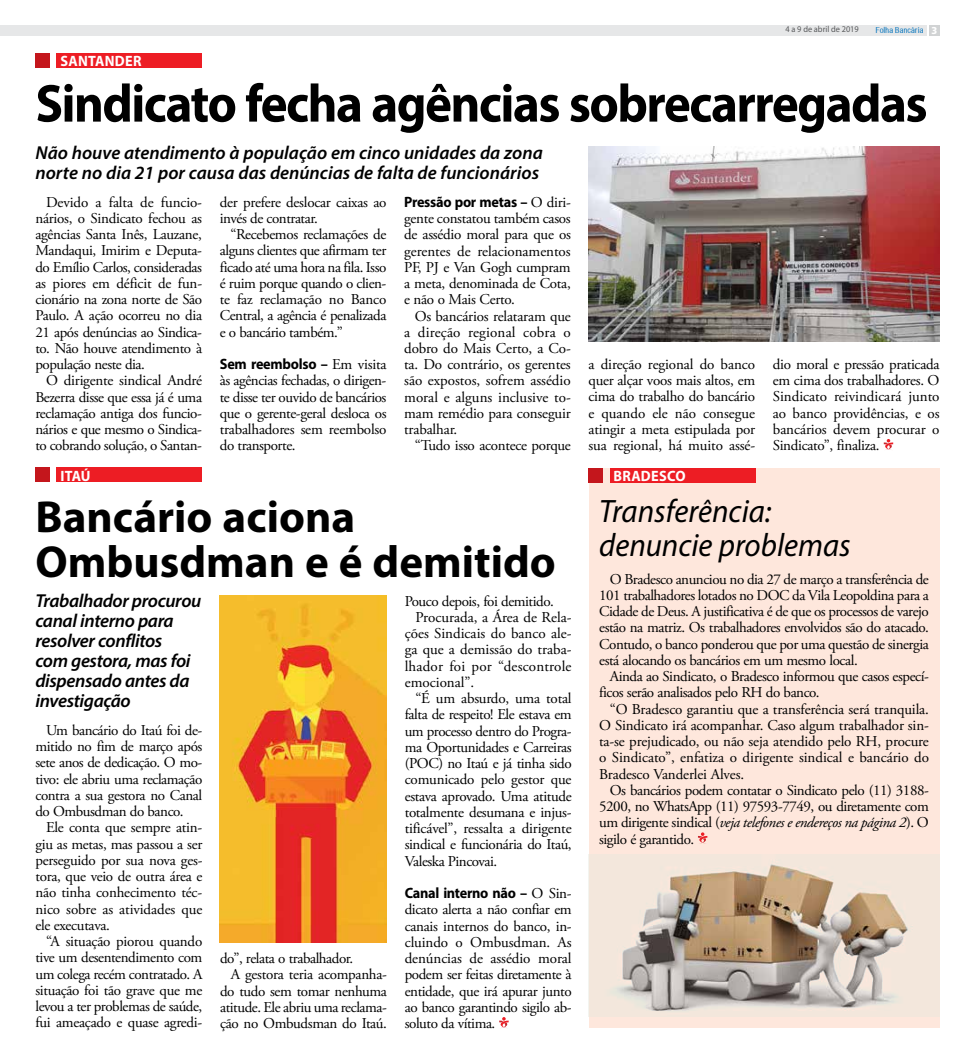
<style>
.page{position:relative;width:975px;height:1063px;background:#fff}
.page>*{position:absolute;margin:0;border:0;box-sizing:border-box;transform-origin:0 0}
.t1{font:700 53.75px "Myriad Pro";letter-spacing:-.03em;color:#000;scale:.95 1}
.t2{font:700 45px/45px "Myriad Pro";color:#000}
.t3{font:italic 32.5px/33.8px "Myriad Pro";color:#000;scale:.95 1}
.t4{font:italic 600 18.75px/20px "Myriad Pro";letter-spacing:-.015em;color:#000}
.t5{font:15px/16.2px "Adobe Garamond Pro";letter-spacing:-.03em;color:#000;text-align:justify}
.t6{font:15px "Adobe Garamond Pro";color:#000}
.t7{font:700 15px "Myriad Pro";letter-spacing:-.02em;color:#000;scale:.95 1}
.t8{font:15px "Adobe Garamond Pro";letter-spacing:.01em;color:#000}
.t9{font:700 15px "Myriad Pro";letter-spacing:.02em;color:#fff;scale:.95 1}
.t10{font:8.75px "Myriad Pro";color:#58595b;scale:.95 1}
.t11{font:8.75px "Alido";letter-spacing:.055em;color:#0072bc;scale:.81 1}
.s1{font-family:"Frutiger";font-weight:900;font-size:10px;color:#fff}
.s2{font-family:"Adobe Garamond Pro";font-weight:400}
.s3{font-style:italic}
</style>
<div class="page">
<div style="left:0;top:25px;width:926px;height:10px;background:#e6e7e8"></div>
<div style="left:928px;top:25px;width:11px;height:10px;background:#d1d3d4"></div>
<div style="left:588px;top:468px;width:351px;height:560px;background:#fee7dc"></div>
<svg style="left:698px;top:832px;width:10px;height:12px"></svg>
<div style="left:588px;top:468px;width:14px;height:15px;background:#c4161c"></div>
<div style="left:610px;top:468px;width:145px;height:15px;background:#ed1d24"></div>
<svg style="left:883px;top:439px;width:10px;height:11px"></svg>
<div style="left:35px;top:53px;width:15px;height:14px;background:#c4161c"></div>
<div style="left:57px;top:53px;width:145px;height:14px;background:#ed1d24"></div>
<svg style="left:499px;top:1017px;width:10px;height:11px"></svg>
<div style="left:35px;top:468px;width:15px;height:14px;background:#c4161c"></div>
<div style="left:57px;top:468px;width:145px;height:14px;background:#ed1d24"></div>
<img style="left:588px;top:146px;width:351px;height:195px">
<img style="left:588px;top:854px;width:351px;height:163px">
<img style="left:220px;top:596px;width:166px;height:347px">
<p class="t9" style="left:60px;top:51px;width:87px">SANTANDER</p>
<p class="t10" style="left:785px;top:24px;width:79px">4 a 9 de abril de 2019</p>
<p class="t11" style="left:875px;top:25px;width:77px">Folha Bancária <span class="s1">3</span></p>
<h1 class="t1" style="left:35px;top:68px;width:940px">Sindicato fecha agências sobrecarregadas</h1>
<p class="t4" style="left:35px;top:142px;width:509px">Não houve atendimento à população em cinco unidades da zona norte no dia 21 por causa das denúncias de falta de funcionários</p>
<p class="t5" style="left:35px;top:194px;width:168px;text-indent:11px">Devido a falta de funcio&shy;nários, o Sindicato fechou as agências Santa Inês, Lauzane, Mandaqui, Imirim e Deputa&shy;do Emílio Carlos, consideradas as piores em déficit de fun&shy;cionário na zona norte de São Paulo. A ação ocorreu no dia 21 após denúncias ao Sindica&shy;to. Não houve atendimento à população neste dia.</p>
<p class="t5" style="left:35px;top:373px;width:168px;text-indent:11px">O dirigente sindical André Bezerra disse que essa já é uma reclamação antiga dos funcio&shy;nários e que mesmo o Sindica&shy;to cobrando solução, o Santan-</p>
<p class="t9" style="left:60px;top:466px;width:33px">ITAÚ</p>
<p class="t5" style="left:220px;top:194px;width:168px">der prefere deslocar caixas ao invés de contratar.</p>
<p class="t5" style="left:220px;top:227px;width:168px;text-indent:11px">“Recebemos reclamações de alguns clientes que afirmam ter ficado até uma hora na fila. Isso é ruim porque quando o clien&shy;te faz reclamação no Banco Central, a agência é penalizada e o bancário também.”</p>
<p class="t7" style="left:220px;top:354px;width:177px">Sem reembolso – <span class="s2">Em visita</span></p>
<p class="t5" style="left:220px;top:373px;width:168px">às agências fechadas, o dirigen&shy;te disse ter ouvido de bancários que o gerente-geral desloca os trabalhadores sem reembolso do transporte.</p>
<p class="t7" style="left:404px;top:192px;width:177px">Pressão por metas – <span class="s2">O diri-</span></p>
<p class="t5" style="left:404px;top:211px;width:168px">gente constatou também casos de assédio moral para que os gerentes de relacionamentos PF, PJ e Van Gogh cumpram a meta, denominada de Cota, e não o Mais Certo.</p>
<p class="t5" style="left:404px;top:308px;width:168px;text-indent:11px">Os bancários relataram que a direção regional cobra o dobro do Mais Certo, a Co&shy;ta. Do contrário, os gerentes são expostos, sofrem assédio moral e alguns inclusive to&shy;mam remédio para conseguir trabalhar.</p>
<p class="t5" style="left:415px;top:438px;width:157px">“Tudo isso acontece porque</p>
<h2 class="t2" style="left:35px;top:492px;width:522px">Bancário aciona<br>Ombusdman e é demitido</h2>
<p class="t4" style="left:35px;top:590px;width:167px">Trabalhador procurou canal interno para resolver conflitos<br>com gestora, mas foi dispensado antes da investigação</p>
<p class="t5" style="left:405px;top:593px;width:150px">Pouco depois, foi demitido.</p>
<p class="t6" style="left:415px;top:608px;width:158px">Procurada, a Área de Rela-</p>
<p class="t6" style="left:405px;top:624px;width:168px">ções Sindicais do banco ale-</p>
<p class="t6" style="left:405px;top:641px;width:168px">ga que a demissão do traba-</p>
<p class="t8" style="left:405px;top:657px;width:168px">lhador foi por “descontrole</p>
<p class="t6" style="left:405px;top:673px;width:71px">emocional”.</p>
<p class="t5" style="left:415px;top:691px;width:158px">“É um absurdo, uma total</p>
<p class="t5" style="left:405px;top:707px;width:168px">falta de respeito! Ele estava em</p>
<p class="t5" style="left:405px;top:723px;width:168px">um processo dentro do Progra-</p>
<p class="t5" style="left:405px;top:739px;width:168px">ma Oportunidades e Carreiras</p>
<p class="t5" style="left:405px;top:756px;width:168px">(POC) no Itaú e já tinha sido</p>
<p class="t5" style="left:405px;top:772px;width:168px">comunicado pelo gestor que</p>
<p class="t5" style="left:405px;top:788px;width:168px">estava aprovado. Uma atitude</p>
<p class="t5" style="left:405px;top:804px;width:168px">totalmente desumana e injus-</p>
<p class="t5" style="left:405px;top:821px;width:168px">tificável”, ressalta a dirigente</p>
<p class="t5" style="left:405px;top:837px;width:168px">sindical e funcionária do Itaú,</p>
<p class="t5" style="left:405px;top:853px;width:94px">Valeska Pincovai.</p>
<p class="t7" style="left:405px;top:883px;width:177px">Canal interno não – <span class="s2">O Sin-</span></p>
<p class="t5" style="left:405px;top:902px;width:168px">dicato alerta a não confiar em canais internos do banco, in&shy;cluindo o Ombusdman. As denúncias de assédio moral podem ser feitas diretamente à entidade, que irá apurar junto ao banco garantindo sigilo ab&shy;soluto da vítima.</p>
<p class="t5" style="left:35px;top:722px;width:168px;text-indent:11px">Um bancário do Itaú foi de&shy;mitido no fim de março após sete anos de dedicação. O mo&shy;tivo: ele abriu uma reclamação contra a sua gestora no Canal do Ombusdman do banco.</p>
<p class="t5" style="left:35px;top:820px;width:168px;text-indent:11px">Ele conta que sempre atin&shy;giu as metas, mas passou a ser perseguido por sua nova ges&shy;tora, que veio de outra área e não tinha conhecimento téc&shy;nico sobre as atividades que ele executava.</p>
<p class="t5" style="left:35px;top:934px;width:168px;text-indent:11px">“A situação piorou quando tive um desentendimento com um colega recém contratado. A situação foi tão grave que me levou a ter problemas de saúde, fui ameaçado e quase agredi-</p>
<p class="t5" style="left:220px;top:951px;width:135px">do”, relata o trabalhador.</p>
<p class="t5" style="left:231px;top:967px;width:158px">A gestora teria acompanha-</p>
<p class="t5" style="left:220px;top:983px;width:168px">do tudo sem tomar nenhuma</p>
<p class="t5" style="left:220px;top:1000px;width:168px">atitude. Ele abriu uma reclama-</p>
<p class="t5" style="left:220px;top:1016px;width:168px">ção no Ombudsman do Itaú.</p>
<p class="t5" style="left:588px;top:356px;width:168px">a direção regional do banco quer alçar voos mais altos, em cima do trabalho do bancário e quando ele não consegue atingir a meta estipulada por sua regional, há muito assé-</p>
<p class="t5" style="left:772px;top:356px;width:168px">dio moral e pressão praticada em cima dos trabalhadores. O Sindicato reivindicará junto ao banco providências, e os bancários devem procurar o Sindicato”, finaliza.</p>
<p class="t9" style="left:613px;top:466px;width:77px">BRADESCO</p>
<h3 class="t3" style="left:599px;top:494px;width:266px">Transferência: denuncie problemas</h3>
<p class="t5" style="left:599px;top:571px;width:331px;text-indent:11px">O Bradesco anunciou no dia 27 de março a transferência de 101 trabalhadores lotados no DOC da Vila Leopoldina para a Cidade de Deus. A justificativa é de que os processos de varejo estão na matriz. Os trabalhadores envolvidos são do atacado.<br>Contudo, o banco ponderou que por uma questão de sinergia está alocando os bancários em um mesmo local.</p>
<p class="t5" style="left:599px;top:669px;width:331px;text-indent:11px">Ainda ao Sindicato, o Bradesco informou que casos especí&shy;ficos serão analisados pelo RH do banco.</p>
<p class="t5" style="left:599px;top:701px;width:331px;text-indent:11px">“O Bradesco garantiu que a transferência será tranquila.<br>O Sindicato irá acompanhar. Caso algum trabalhador sin&shy;ta-se prejudicado, ou não seja atendido pelo RH, procure o Sindicato”, enfatiza o dirigente sindical e bancário do Bradesco Vanderlei Alves.</p>
<p class="t5" style="left:599px;top:782px;width:331px;text-indent:11px">Os bancários podem contatar o Sindicato pelo (11) 3188- 5200, no WhatsApp (11) 97593-7749, ou diretamente com um dirigente sindical (<span class="s3">veja telefones e endereços na página 2</span>). O sigilo é garantido.</p>
</div>
